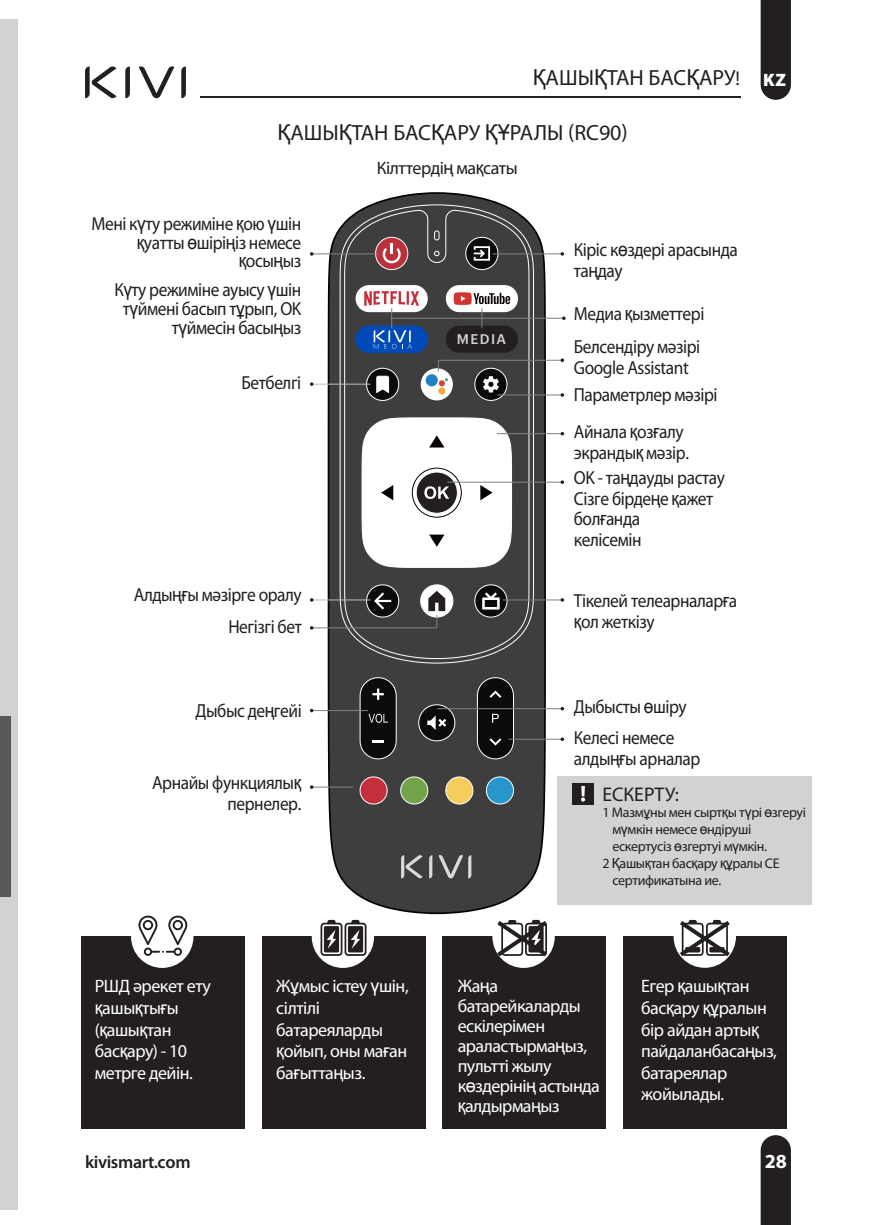
<style>
.page{position:relative;width:876px;height:1225px;background:#fff}
.page>*{position:absolute;margin:0;border:0;box-sizing:border-box;transform-origin:0 0}
.t1{font:22px "Myriad Pro";color:#231f20}
.t2{font:700 20px "Myriad Pro";color:#fff}
.t3{font:19.8px "Myriad Pro";color:#231f20}
.t4{font:19px/20.8px "Myriad Pro";letter-spacing:-.025em;color:#231f20;scale:.92 1}
.t5{font:18px/21.6px "Myriad Pro";letter-spacing:-.025em;color:#fff}
.t6{font:18px "Myriad Pro";letter-spacing:-.025em;color:#231f20}
.t7{font:600 18px "Myriad Pro";letter-spacing:-.02em;color:#231f20}
.t8{font:14px "Myriad Pro";letter-spacing:-.025em;color:#231f20}
.t9{font:500 13.6px "Graphik LCG";letter-spacing:.095em;color:#d1d2d4}
.s1{font-family:"Arial"}
.s2{font-size:20px}
.s3{font-weight:900;font-size:18px;color:#fff}
</style>
<div class="page">
<div style="left:0;top:19px;width:17px;height:1191px;background:#d1d2d4"></div>
<div style="left:81px;top:935px;width:164px;height:193px;background:#231f20"></div>
<div style="left:131px;top:905px;width:62px;height:63px;background:#fff;border-radius:50%"></div>
<div style="left:261px;top:935px;width:164px;height:193px;background:#231f20"></div>
<div style="left:312px;top:905px;width:62px;height:63px;background:#fff;border-radius:50%"></div>
<div style="left:442px;top:935px;width:164px;height:193px;background:#231f20"></div>
<div style="left:492px;top:905px;width:63px;height:63px;background:#fff;border-radius:50%"></div>
<div style="left:623px;top:935px;width:164px;height:193px;background:#231f20"></div>
<div style="left:674px;top:905px;width:62px;height:62px;background:#fff;border-radius:50%"></div>
<svg style="left:320px;top:920px;width:46px;height:36px"></svg>
<svg style="left:675px;top:919px;width:59px;height:41px"></svg>
<svg style="left:493px;top:919px;width:59px;height:41px"></svg>
<svg style="left:138px;top:915px;width:49px;height:41px"></svg>
<svg style="left:125px;top:66px;width:5px;height:32px"></svg>
<svg style="left:181px;top:66px;width:5px;height:32px"></svg>
<svg style="left:139px;top:66px;width:35px;height:32px"></svg>
<svg style="left:85px;top:66px;width:32px;height:32px"></svg>
<hr style="left:200px;top:97px;width:540px;height:1px;background:#231f20">
<div style="left:761px;top:0;width:30px;height:100px;background:#231f20"></div>
<svg style="left:761px;top:1135px;width:30px;height:90px;background:#2b2728"></svg>
<div style="left:0;top:716px;width:11px;height:180px;background:#57585a"></div>
<svg style="left:327px;top:96px;width:220px;height:819px"></svg>
<svg style="left:486px;top:776px;width:28px;height:28px"></svg>
<svg style="left:401px;top:776px;width:27px;height:29px"></svg>
<svg style="left:445px;top:776px;width:28px;height:29px"></svg>
<svg style="left:360px;top:776px;width:28px;height:28px"></svg>
<svg style="left:340px;top:204px;width:194px;height:459px;background:#484849"></svg>
<svg style="left:375px;top:237px;width:33px;height:33px"></svg>
<svg style="left:465px;top:237px;width:34px;height:33px"></svg>
<svg style="left:474px;top:584px;width:34px;height:33px"></svg>
<svg style="left:474px;top:368px;width:34px;height:33px"></svg>
<svg style="left:361px;top:417px;width:151px;height:151px"></svg>
<svg style="left:366px;top:584px;width:33px;height:33px"></svg>
<svg style="left:366px;top:368px;width:33px;height:33px"></svg>
<svg style="left:360px;top:676px;width:37px;height:83px;background:#2b2828"></svg>
<svg style="left:477px;top:676px;width:37px;height:83px;background:#282626"></svg>
<svg style="left:418px;top:704px;width:37px;height:37px"></svg>
<svg style="left:429px;top:855px;width:3px;height:23px"></svg>
<svg style="left:401px;top:855px;width:22px;height:23px"></svg>
<svg style="left:438px;top:855px;width:33px;height:23px"></svg>
<div style="left:356px;top:326px;width:72px;height:27px;background:#004aba;border-radius:14px"></div>
<hr style="left:391px;top:318px;width:173px;height:1px;background:#808285">
<svg style="left:356px;top:285px;width:72px;height:64px"></svg>
<svg style="left:446px;top:285px;width:72px;height:43px"></svg>
<hr style="left:447px;top:482px;width:117px;height:1px;background:#808285">
<svg style="left:562px;top:316px;width:4px;height:4px"></svg>
<hr style="left:312px;top:786px;width:41px;height:1px;background:#808285">
<svg style="left:310px;top:785px;width:3px;height:4px"></svg>
<hr style="left:312px;top:710px;width:56px;height:1px;background:#808285">
<hr style="left:312px;top:599px;width:59px;height:1px;background:#bcbdc0">
<svg style="left:310px;top:598px;width:3px;height:4px"></svg>
<hr style="left:312px;top:384px;width:59px;height:1px;background:#bcbdc0">
<svg style="left:310px;top:382px;width:3px;height:4px"></svg>
<hr style="left:509px;top:738px;width:55px;height:1px;background:#808285">
<svg style="left:561px;top:737px;width:3px;height:4px"></svg>
<hr style="left:503px;top:599px;width:61px;height:1px;background:#808285">
<svg style="left:561px;top:598px;width:3px;height:4px"></svg>
<hr style="left:311px;top:627px;width:126px;height:1px;background:#808285">
<svg style="left:420px;top:584px;width:33px;height:44px"></svg>
<svg style="left:561px;top:480px;width:3px;height:4px"></svg>
<hr style="left:497px;top:433px;width:67px;height:1px;background:#808285">
<hr style="left:497px;top:394px;width:65px;height:1px;background:#808285">
<svg style="left:561px;top:393px;width:3px;height:4px"></svg>
<hr style="left:312px;top:253px;width:66px;height:1px;background:#808285">
<svg style="left:310px;top:252px;width:3px;height:4px"></svg>
<hr style="left:493px;top:253px;width:69px;height:1px;background:#808285">
<svg style="left:561px;top:252px;width:3px;height:4px"></svg>
<hr style="left:437px;top:708px;width:127px;height:1px;background:#808285">
<hr style="left:438px;top:360px;width:124px;height:1px;background:#808285">
<svg style="left:421px;top:360px;width:32px;height:40px"></svg>
<svg style="left:561px;top:358px;width:3px;height:4px"></svg>
<div style="left:557px;top:777px;width:255px;height:128px;background:#d1d2d4"></div>
<div style="left:573px;top:783px;width:21px;height:21px;background:#231f20"></div>
<svg style="left:581px;top:786px;width:4px;height:10px"></svg>
<svg style="left:581px;top:797px;width:4px;height:4px"></svg>
<p class="t1" style="left:533px;top:66px;width:255px"><span class="s1">Қ</span>АШЫ<span class="s1">Қ</span>ТАН БАС<span class="s1">Қ</span>АРУ<span class="s2">!</span> <span class="s3">KZ</span></p>
<p class="t1" style="left:278px;top:121px;width:352px"><span class="s1">Қ</span>АШЫ<span class="s1">Қ</span>ТАН БАС<span class="s1">Қ</span>АРУ <span class="s1">ҚҰ</span>РАЛЫ (RC90)</p>
<p class="t6" style="left:377px;top:158px;width:142px">Кілттерді<span class="s1">ң</span> ма<span class="s1">қ</span>саты</p>
<p class="t4" style="left:92px;top:214px;width:230px;line-height:19px;text-align:right">Мені к<span class="s1">ү</span>ту режиміне <span class="s1">қ</span>ою <span class="s1">ү</span>шін <span class="s1">қ</span>уатты <span class="s1">ө</span>шірі<span class="s1">ң</span>із немесе <span class="s1">қ</span>осы<span class="s1">ң</span>ыз</p>
<p class="t4" style="left:114px;top:280px;width:205px;line-height:19px;text-align:right">К<span class="s1">ү</span>ту режиміне ауысу <span class="s1">ү</span>шін т<span class="s1">ү</span>ймені басып т<span class="s1">ұ</span>рып, OK т<span class="s1">ү</span>ймесін басы<span class="s1">ң</span>ыз</p>
<p class="t4" style="left:242px;top:373px;width:66px">Бетбелгі</p>
<p class="t4" style="left:134px;top:584px;width:184px">Алды<span class="s1">ңғ</span>ы мәзірге оралу</p>
<p class="t4" style="left:228px;top:617px;width:81px">Негізгі бет</p>
<p class="t4" style="left:196px;top:700px;width:117px">Дыбыс де<span class="s1">ң</span>гейі</p>
<p class="t4" style="left:152px;top:773px;width:164px;text-align:right">Арнайы функциялы<span class="s1">қ </span>пернелер.</p>
<p class="t9" style="left:457px;top:329px;width:51px">MEDIA</p>
<p class="t4" style="left:574px;top:240px;width:180px">Кіріс к<span class="s1">ө</span>здері арасында та<span class="s1">ң</span>дау</p>
<p class="t4" style="left:574px;top:304px;width:143px">Медиа <span class="s1">қ</span>ызметтері</p>
<p class="t4" style="left:574px;top:337px;width:139px">Белсендіру мәзірі<br>Google Assistant</p>
<p class="t4" style="left:574px;top:376px;width:158px;line-height:37.6px">Параметрлер мәзірі<br>Айнала <span class="s1">қ</span>оз<span class="s1">ғ</span>алу</p>
<p class="t4" style="left:574px;top:443px;width:127px">экранды<span class="s1">қ</span> мәзір.</p>
<p class="t4" style="left:574px;top:467px;width:166px">OK - та<span class="s1">ң</span>дауды растау<br>Сізге бірде<span class="s1">ң</span>е <span class="s1">қ</span>ажет бол<span class="s1">ғ</span>анда<br>келісемін</p>
<p class="t4" style="left:574px;top:590px;width:179px">Тікелей телеарналар<span class="s1">ғ</span>а <span class="s1">қ</span>ол жеткізу</p>
<p class="t4" style="left:574px;top:697px;width:124px">Дыбысты <span class="s1">ө</span>шіру</p>
<p class="t4" style="left:574px;top:727px;width:139px">Келесі немесе алды<span class="s1">ңғ</span>ы арналар</p>
<p class="t3" style="left:602px;top:783px;width:78px">ЕСКЕРТУ:</p>
<p class="t8" style="left:602px;top:805px;width:205px">1 Мазм<span class="s1">ұ</span>ны мен сырт<span class="s1">қ</span>ы т<span class="s1">ү</span>рі <span class="s1">ө</span>згеруі</p>
<p class="t8" style="left:612px;top:822px;width:141px">м<span class="s1">ү</span>мкін немесе <span class="s1">ө</span>ндіруші</p>
<p class="t8" style="left:612px;top:838px;width:156px">ескертусіз <span class="s1">ө</span>згертуі м<span class="s1">ү</span>мкін.</p>
<p class="t8" style="left:602px;top:855px;width:179px">2 <span class="s1">Қ</span>ашы<span class="s1">қ</span>тан бас<span class="s1">қ</span>ару <span class="s1">құ</span>ралы CE</p>
<p class="t8" style="left:612px;top:872px;width:111px">сертификатына ие.</p>
<p class="t5" style="left:95px;top:975px;width:118px">РШД әрекет ету <span class="s1">қ</span>ашы<span class="s1">қ</span>ты<span class="s1">ғ</span>ы (<span class="s1">қ</span>ашы<span class="s1">қ</span>тан бас<span class="s1">қ</span>ару) - 10 метрге дейін.</p>
<p class="t5" style="left:276px;top:976px;width:134px">Ж<span class="s1">ұ</span>мыс істеу <span class="s1">ү</span>шін, сілтілі батареяларды <span class="s1">қ</span>ойып, оны ма<span class="s1">ғ</span>ан ба<span class="s1">ғ</span>ытта<span class="s1">ң</span>ыз.</p>
<p class="t5" style="left:458px;top:976px;width:144px;line-height:20px">Жа<span class="s1">ң</span>а батарейкаларды ескілерімен араластырма<span class="s1">ң</span>ыз, пультті жылу к<span class="s1">ө</span>здеріні<span class="s1">ң</span> астында <span class="s1">қ</span>алдырма<span class="s1">ң</span>ыз</p>
<p class="t5" style="left:641px;top:976px;width:137px">Егер <span class="s1">қ</span>ашы<span class="s1">қ</span>тан бас<span class="s1">қ</span>ару <span class="s1">құ</span>ралын бір айдан арты<span class="s1">қ </span>пайдаланбаса<span class="s1">ң</span>ыз, батареялар жойылады.</p>
<p class="t7" style="left:85px;top:1151px;width:107px">kivismart.com</p>
<p class="t2" style="left:765px;top:1148px;width:24px">28</p>
</div>
